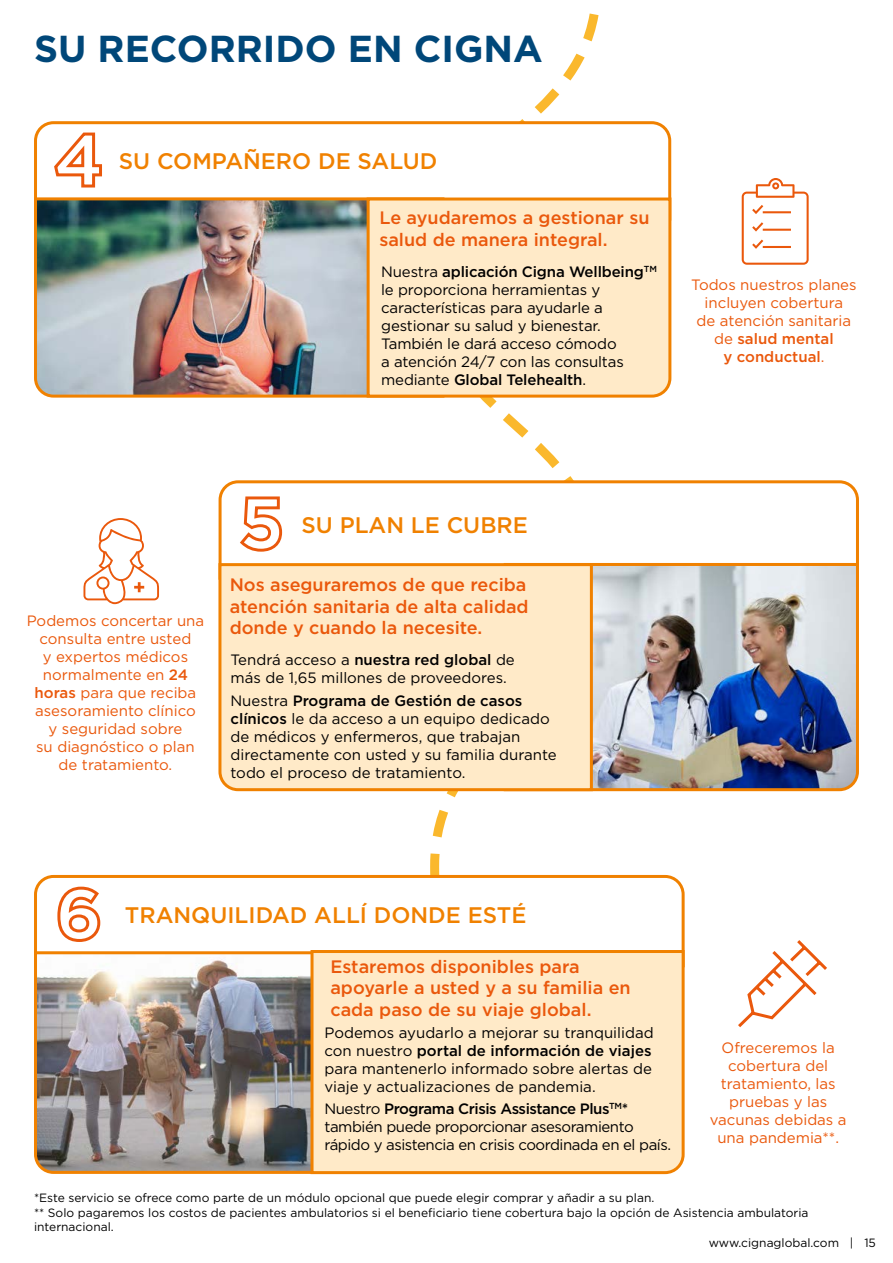
<style>
.page{position:relative;width:893px;height:1263px;background:#fff}
.page>*{position:absolute;margin:0;border:0;box-sizing:border-box;transform-origin:0 0}
.t1{font:700 37.5px "Gotham";color:#004779}
.t2{font:500 22.5px "Gotham";color:#f08100}
.t3{font:500 18px/21.6px "Gotham";color:#ea580c}
.t4{font:15px/18px "Gotham";letter-spacing:-.01em;color:#000}
.t5{font:15px/18px "Gotham";color:#ea580c;text-align:center}
.t6{font:15px/18px "Gotham";letter-spacing:-.03em;color:#000}
.t7{font:12px/14.4px "Gotham";color:#000}
.s1{font-weight:500}
</style>
<div class="page">
<svg style="left:430px;top:13px;width:169px;height:860px"></svg>
<svg style="left:34px;top:120px;width:638px;height:76px"></svg>
<img style="left:34px;top:196px;width:331px;height:202px">
<svg style="left:365px;top:196px;width:307px;height:203px"></svg>
<svg style="left:52px;top:131px;width:52px;height:58px"></svg>
<svg style="left:218px;top:479px;width:641px;height:83px"></svg>
<img style="left:502px;top:561px;width:357px;height:232px">
<div style="left:218px;top:562px;width:376px;height:231px;background:#ffeac8"></div>
<svg style="left:238px;top:495px;width:46px;height:58px"></svg>
<svg style="left:742px;top:178px;width:67px;height:87px"></svg>
<svg style="left:83px;top:518px;width:76px;height:86px"></svg>
<svg style="left:738px;top:940px;width:89px;height:88px"></svg>
<svg style="left:34px;top:873px;width:651px;height:77px"></svg>
<img style="left:34px;top:950px;width:275px;height:224px">
<div style="left:309px;top:948px;width:376px;height:227px;background:#ffeac8"></div>
<svg style="left:56px;top:885px;width:46px;height:58px"></svg>
<h1 class="t1" style="left:34px;top:23px;width:510px">SU RECORRIDO EN CIGNA</h1>
<h2 class="t2" style="left:119px;top:146px;width:320px">SU COMPAÑERO DE SALUD</h2>
<p class="t3" style="left:379px;top:207px;width:272px">Le ayudaremos a gestionar su salud de manera integral.</p>
<p class="t4" style="left:381px;top:262px;width:277px">Nuestra <span class="s1">aplicación Cigna Wellbeing</span><sup>TM </sup>le proporciona herramientas y características para ayudarle a gestionar su salud y bienestar.<br>También le dará acceso cómodo<br>a atención 24/7 con las consultas mediante <span class="s1">Global Telehealth</span>.</p>
<p class="t5" style="left:691px;top:276px;width:167px">Todos nuestros planes incluyen cobertura<br>de atención sanitaria de <span class="s1">salud mental<br>y conductual</span>.</p>
<p class="t5" style="left:27px;top:611px;width:179px">Podemos concertar una consulta entre usted<br>y expertos médicos normalmente en <span class="s1">24 horas</span> para que reciba asesoramiento clínico<br>y seguridad sobre<br>su diagnóstico o plan de tratamiento.</p>
<h2 class="t2" style="left:301px;top:511px;width:228px">SU PLAN LE CUBRE</h2>
<p class="t3" style="left:230px;top:573px;width:301px">Nos aseguraremos de que reciba atención sanitaria de alta calidad donde y cuando la necesite.</p>
<p class="t4" style="left:230px;top:651px;width:286px">Tendrá acceso a <span class="s1">nuestra red global</span> de más de 1,65 millones de proveedores.</p>
<p class="t4" style="left:230px;top:691px;width:328px">Nuestra <span class="s1">Programa de Gestión de casos clínicos</span> le da acceso a un equipo dedicado de médicos y enfermeros, que trabajan directamente con usted y su familia durante todo el proceso de tratamiento.</p>
<h2 class="t2" style="left:125px;top:900px;width:403px">TRANQUILIDAD ALLÍ DONDE ESTÉ</h2>
<p class="t3" style="left:330px;top:955px;width:302px">Estaremos disponibles para apoyarle a usted y a su familia en cada paso de su viaje global.</p>
<p class="t4" style="left:324px;top:1023px;width:331px">Podemos ayudarlo a mejorar su tranquilidad con nuestro <span class="s1">portal de información de viajes </span>para mantenerlo informado sobre alertas de viaje y actualizaciones de pandemia.</p>
<p class="t6" style="left:324px;top:1099px;width:348px">Nuestro <span class="s1">Programa Crisis Assistance Plus</span><sup>TM</sup><span class="s1">* </span>también puede proporcionar asesoramiento rápido y asistencia en crisis coordinada en el país.</p>
<p class="t5" style="left:710px;top:1038px;width:138px">Ofreceremos la cobertura del tratamiento, las pruebas y las vacunas debidas a una pandemia**.</p>
<p class="t7" style="left:34px;top:1191px;width:776px">*Este servicio se ofrece como parte de un módulo opcional que puede elegir comprar y añadir a su plan.<br>** Solo pagaremos los costos de pacientes ambulatorios si el beneficiario tiene cobertura bajo la opción de Asistencia ambulatoria internacional.</p>
<p class="t7" style="left:709px;top:1235px;width:169px">www.cignaglobal.com | 15</p>
</div>
